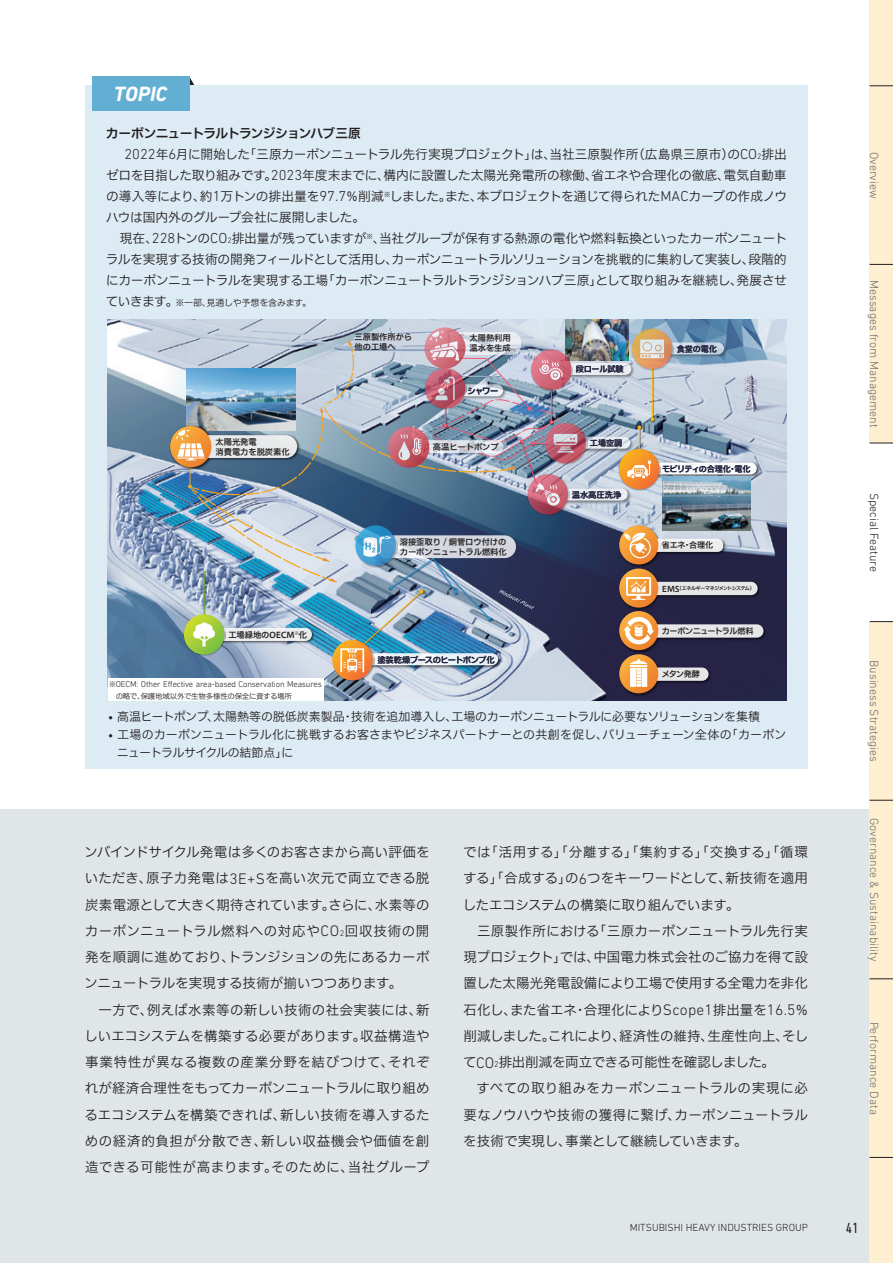
<style>
.page{position:relative;width:893px;height:1263px;background:#fff}
.page>*{position:absolute;margin:0;border:0;box-sizing:border-box;transform-origin:0 0}
.t1{font:italic 700 21px "DIN Next LT Pro";color:#fff}
.t2{font:condensed 15px "DIN Next LT Pro";color:#231f20}
.t3{font:13.5px/26.2px "Hiragino UD Sans F Std N W3";letter-spacing:-.005em;color:#231f20;text-align:justify}
.t4{font:12.75px/21px "Hiragino UD Sans F Std N W3";letter-spacing:-.035em;color:#231f20;text-align:justify}
.t5{font:12.75px "Hiragino UD Sans F Std N W6";letter-spacing:-.055em;color:#231f20}
.t6{font:12px/18px "Hiragino UD Sans F Std N W3";letter-spacing:-.015em;color:#231f20}
.t7{font:300 12px "DIN Next LT Pro";color:#6c6d70}
.t8{font:300 12px "DIN Next LT Pro";color:#231f20}
.t9{font:300 10.5px "DIN Next LT Pro";color:#231f20}
.t10{font:9px "Hiragino UD Sans F Std N W3";letter-spacing:-.02em;color:#231f20}
.t11{font:300 8.7px "DIN Next LT Pro";letter-spacing:-.02em;color:#231f20}
.t12{font:8.25px/9.8px "Hiragino UD Sans F Std N W6";letter-spacing:-.01em;color:#231f20}
.t13{font:8.25px "Hiragino UD Sans F Std N W6";letter-spacing:-.055em;color:#231f20}
.t14{font:8.1px "Hiragino UD Sans F Std N W6";letter-spacing:-.03em;color:#231f20}
.t15{font:8.1px "Hiragino UD Sans F Std N W6";letter-spacing:-.07em;color:#231f20}
.t16{font:7.5px "Hiragino UD Sans F Std N W3";letter-spacing:-.035em;color:#231f20}
.t17{font:4.8px "Hiragino UD Sans F Std N W6";letter-spacing:-.06em;color:#231f20}
.s1{font-family:"DIN Next LT Pro";font-weight:300;font-size:14.7px}
.s2{font-family:"DIN Next LT Pro";font-weight:300;font-size:8.1px}
.s3{font-size:12.75px}
.s4{font-family:"Hiragino UD Sans F Std N W3";font-weight:400;font-size:7.5px}
.s5{font-size:8.1px}
.s6{font-family:"DIN Next LT Pro";font-weight:300;font-size:13.8px}
.s7{font-family:"DIN Next LT Pro";font-weight:300;font-size:15.45px}
.s8{font-family:"DIN Next LT Pro";font-weight:300;font-size:8.55px}
</style>
<div class="page">
<div style="left:0;top:809px;width:880px;height:454px;background:#e0e6e8"></div>
<svg style="left:189px;top:76px;width:5px;height:9px"></svg>
<div style="left:85px;top:85px;width:723px;height:683px;background:#ddebf4"></div>
<div style="left:92px;top:76px;width:97px;height:34px;background:#62afd3"></div>
<img style="left:108px;top:319px;width:678px;height:382px">
<img style="left:650px;top:370px;width:6px;height:52px">
<hr style="left:652px;top:368px;width:1px;height:51px;background:#fcb814">
<img style="left:637px;top:425px;width:5px;height:24px">
<hr style="left:639px;top:427px;width:1px;height:42px;background:#fcb814">
<svg style="left:637px;top:425px;width:4px;height:4px"></svg>
<img style="left:661px;top:461px;width:100px;height:18px">
<div style="left:648px;top:462px;width:109px;height:12px;background:#fff;border-radius:6px"></div>
<img style="left:332px;top:672px;width:42px;height:10px">
<svg style="left:332px;top:640px;width:41px;height:40px"></svg>
<img style="left:577px;top:487px;width:55px;height:18px">
<svg style="left:557px;top:488px;width:71px;height:12px"></svg>
<img style="left:587px;top:435px;width:48px;height:18px">
<svg style="left:572px;top:437px;width:58px;height:12px"></svg>
<img style="left:577px;top:423px;width:10px;height:42px">
<svg style="left:545px;top:423px;width:41px;height:40px"></svg>
<img style="left:674px;top:341px;width:55px;height:18px">
<svg style="left:658px;top:342px;width:66px;height:12px"></svg>
<img style="left:632px;top:328px;width:42px;height:42px">
<svg style="left:632px;top:329px;width:40px;height:40px"></svg>
<svg style="left:640px;top:340px;width:24px;height:18px"></svg>
<img style="left:619px;top:449px;width:42px;height:42px">
<svg style="left:619px;top:449px;width:40px;height:40px"></svg>
<svg style="left:627px;top:460px;width:24px;height:18px"></svg>
<svg style="left:424px;top:327px;width:41px;height:42px"></svg>
<img style="left:617px;top:523px;width:110px;height:43px">
<div style="left:623px;top:539px;width:100px;height:13px;background:#eaebec;border-radius:6px"></div>
<svg style="left:619px;top:525px;width:39px;height:39px"></svg>
<svg style="left:624px;top:533px;width:27px;height:26px"></svg>
<img style="left:617px;top:566px;width:145px;height:43px">
<div style="left:623px;top:582px;width:135px;height:13px;background:#e6e6e7;border-radius:6px"></div>
<svg style="left:619px;top:568px;width:39px;height:40px"></svg>
<svg style="left:626px;top:577px;width:25px;height:23px"></svg>
<img style="left:617px;top:654px;width:96px;height:43px">
<div style="left:623px;top:667px;width:86px;height:14px;background:#e6e6e7;border-radius:7px"></div>
<svg style="left:619px;top:654px;width:39px;height:39px"></svg>
<svg style="left:630px;top:659px;width:17px;height:28px"></svg>
<img style="left:617px;top:609px;width:150px;height:45px">
<div style="left:623px;top:624px;width:140px;height:14px;background:#e6e6e7;border-radius:7px"></div>
<svg style="left:619px;top:611px;width:39px;height:39px"></svg>
<svg style="left:624px;top:616px;width:30px;height:29px"></svg>
<img style="left:170px;top:426px;width:3px;height:42px">
<svg style="left:170px;top:426px;width:41px;height:41px"></svg>
<img style="left:566px;top:319px;width:62px;height:42px">
<img style="left:577px;top:361px;width:59px;height:18px">
<svg style="left:555px;top:363px;width:76px;height:12px"></svg>
<img style="left:173px;top:330px;width:404px;height:342px">
<img style="left:662px;top:477px;width:88px;height:53px">
<div style="left:108px;top:679px;width:215px;height:22px;background:#fff"></div>
<div style="left:870px;top:0;width:23px;height:1263px;background:#feefd0"></div>
<div style="left:870px;top:443px;width:23px;height:178px;background:#fff"></div>
<svg style="left:870px;top:86px;width:23px;height:1px"></svg>
<svg style="left:870px;top:1157px;width:23px;height:1px"></svg>
<svg style="left:870px;top:800px;width:23px;height:1px"></svg>
<svg style="left:870px;top:621px;width:23px;height:1px"></svg>
<svg style="left:870px;top:978px;width:23px;height:1px"></svg>
<svg style="left:870px;top:443px;width:23px;height:1px"></svg>
<svg style="left:870px;top:264px;width:23px;height:1px"></svg>
<h1 class="t1" style="left:114px;top:81px;width:55px">TOPIC</h1>
<p class="t5" style="left:106px;top:124px;width:257px">カーボンニュートラルトランジションハブ三原</p>
<p class="t4" style="left:106px;top:143px;width:683px;text-indent:18px"><span class="s1">2022</span>年<span class="s1">6</span>月に開始した「三原カーボンニュートラル先行実現プロジェクト」は、当社三原製作所（広島県三原市）の<span class="s1">CO</span><span class="s2">2</span>排出ゼロを目指した取り組みです。<span class="s1">2023</span>年度末までに、構内に設置した太陽光発電所の稼働、省エネや合理化の徹底、電気自動車の導入等により、約<span class="s1">1</span>万トンの排出量を<span class="s1">97.7</span>％削減<sup>※</sup>しました。また、本プロジェクトを通じて得られた<span class="s1">MAC</span>カーブの作成ノウハウは国内外のグループ会社に展開しました。</p>
<p class="t4" style="left:106px;top:227px;width:683px;text-indent:14px">現在、<span class="s1">228</span>トンの<span class="s1">CO</span><span class="s2">2</span>排出量が残っていますが<sup>※</sup>、当社グループが保有する熱源の電化や燃料転換といったカーボンニュートラルを実現する技術の開発フィールドとして活用し、カーボンニュートラルソリューションを挑戦的に集約して実装し、段階的にカーボンニュートラルを実現する工場「カーボンニュートラルトランジションハブ三原」として取り組みを継続し、発展させ</p>
<p class="t10" style="left:106px;top:296px;width:207px"><span class="s3">ていきます。</span>※一部、見通しや予想を含みます。</p>
<p class="t12" style="left:355px;top:332px;width:59px">三原製作所から他の工場へ</p>
<p class="t12" style="left:470px;top:333px;width:43px">太陽熱利用温水を生成</p>
<p class="t14" style="left:677px;top:342px;width:42px">食堂の電化</p>
<p class="t12" style="left:216px;top:437px;width:76px">太陽光発電<br>消費電力を脱炭素化</p>
<p class="t12" style="left:228px;top:629px;width:80px">工場緑地のOECM<sup>※</sup>化</p>
<p class="t11" style="left:109px;top:679px;width:214px"><span class="s4">※</span> OECM: Other Effective area-based Conservation Measures</p>
<p class="t16" style="left:116px;top:690px;width:178px">の略で、保護地域以外で生物多様性の保全に資する場所</p>
<p class="t12" style="left:468px;top:385px;width:32px">シャワー</p>
<p class="t12" style="left:433px;top:442px;width:67px">高温ヒートポンプ</p>
<p class="t12" style="left:400px;top:537px;width:108px">溶接歪取り / 銅管ロウ付けのカーボンニュートラル燃料化</p>
<p class="t13" style="left:377px;top:653px;width:119px">塗装乾燥ブースのヒートポンプ化</p>
<p class="t14" style="left:576px;top:363px;width:49px">段ロール試験</p>
<p class="t14" style="left:590px;top:437px;width:34px">工場空調</p>
<p class="t12" style="left:572px;top:490px;width:51px">温水高圧洗浄</p>
<p class="t15" style="left:662px;top:463px;width:90px">モビリティの合理化・電化</p>
<p class="t14" style="left:662px;top:539px;width:53px">省エネ・合理化</p>
<p class="t17" style="left:662px;top:585px;width:94px"><span class="s5">EMS</span>（エネルギーマネジメントシステム）</p>
<p class="t15" style="left:662px;top:624px;width:93px">カーボンニュートラル燃料</p>
<p class="t14" style="left:662px;top:668px;width:40px">メタン発酵</p>
<p class="t6" style="left:108px;top:707px;width:654px"><span class="s6">•</span> 高温ヒートポンプ、太陽熱等の脱低炭素製品・技術を追加導入し、工場のカーボンニュートラルに必要なソリューションを集積</p>
<p class="t6" style="left:117px;top:725px;width:671px;text-indent:-9px"><span class="s6">•</span> 工場のカーボンニュートラル化に挑戦するお客さまやビジネスパートナーとの共創を促し、バリューチェーン全体の「カーボンニュートラルサイクルの結節点」に</p>
<p class="t7" style="left:881px;top:152px;width:49px;rotate:90deg">Overview</p>
<p class="t7" style="left:881px;top:280px;width:149px;rotate:90deg">Messages from Management</p>
<p class="t8" style="left:881px;top:493px;width:81px;rotate:90deg">Special Feature</p>
<p class="t7" style="left:881px;top:660px;width:103px;rotate:90deg">Business Strategies</p>
<p class="t3" style="left:85px;top:838px;width:347px">ンバインドサイクル発電は多くのお客さまから高い評価をいただき、原子力発電は<span class="s7">3E+S</span>を高い次元で両立できる脱炭素電源として大きく期待されています。さらに、水素等のカーボンニュートラル燃料への対応や<span class="s7">CO</span><span class="s8">2</span>回収技術の開発を順調に進めており、トランジションの先にあるカーボンニュートラルを実現する技術が揃いつつあります。</p>
<p class="t3" style="left:84px;top:996px;width:347px;text-indent:14px">一方で、例えば水素等の新しい技術の社会実装には、新しいエコシステムを構築する必要があります。収益構造や事業特性が異なる複数の産業分野を結びつけて、それぞれが経済合理性をもってカーボンニュートラルに取り組めるエコシステムを構築できれば、新しい技術を導入するための経済的負担が分散でき、新しい収益機会や価値を創造できる可能性が高まります。そのために、当社グループ</p>
<p class="t3" style="left:463px;top:838px;width:347px">では「活用する」「分離する」「集約する」「交換する」「循環する」「合成する」の<span class="s7">6</span>つをキーワードとして、新技術を適用したエコシステムの構築に取り組んでいます。</p>
<p class="t3" style="left:463px;top:917px;width:347px;text-indent:14px">三原製作所における「三原カーボンニュートラル先行実現プロジェクト」では、中国電力株式会社のご協力を得て設置した太陽光発電設備により工場で使用する全電力を非化石化し、また省エネ・合理化により<span class="s7">Scope1</span>排出量を<span class="s7">16.5</span>％削減しました。これにより、経済性の維持、生産性向上、そして<span class="s7">CO</span><span class="s8">2</span>排出削減を両立できる可能性を確認しました。</p>
<p class="t3" style="left:463px;top:1074px;width:346px;text-indent:13px">すべての取り組みをカーボンニュートラルの実現に必要なノウハウや技術の獲得に繋げ、カーボンニュートラルを技術で実現し、事業として継続していきます。</p>
<p class="t7" style="left:881px;top:818px;width:145px;rotate:90deg">Governance &amp; Sustainability</p>
<p class="t7" style="left:881px;top:1021px;width:95px;rotate:90deg">Performance Data</p>
<p class="t9" style="left:630px;top:1222px;width:180px">MITSUBISHI HEAVY INDUSTRIES GROUP</p>
<p class="t2" style="left:846px;top:1219px;width:14px">41</p>
</div>
